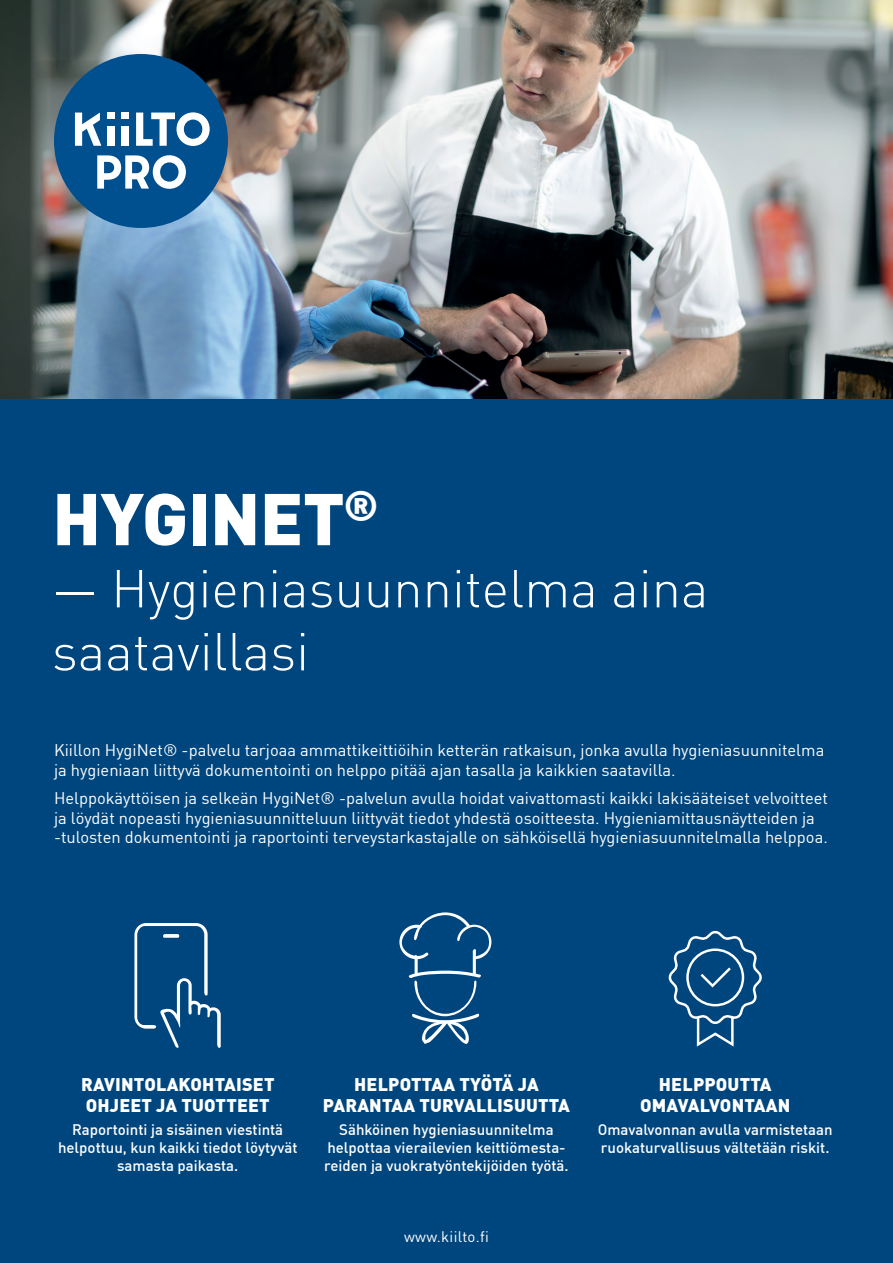
<style>
.page{position:relative;width:893px;height:1263px;background:#fff}
.page>*{position:absolute;margin:0;border:0;box-sizing:border-box;transform-origin:0 0}
.t1{font:900 72px "DIN Pro";letter-spacing:-.01em;color:#fff}
.t2{font:300 52.5px/63px "DIN Pro";color:#fff}
.t3{font:900 18px/21.6px "DIN Pro";letter-spacing:.01em;color:#fff;text-align:center}
.t4{font:16.5px/19.8px "DIN Pro";color:#fff}
.t5{font:500 15px/18px "DIN Pro";color:#fff;text-align:center}
.t6{font:15px "DIN Pro";letter-spacing:.02em;color:#fff}
</style>
<div class="page">
<img style="left:0;top:0;width:893px;height:400px">
<div style="left:0;top:400px;width:893px;height:863px;background:#00467e"></div>
<div style="left:54px;top:54px;width:174px;height:174px;background:#004f8f;border-radius:50%"></div>
<div style="left:122px;top:126px;width:7px;height:20px;background:#fff"></div>
<div style="left:122px;top:113px;width:7px;height:6px;background:#fff"></div>
<svg style="left:136px;top:112px;width:74px;height:34px"></svg>
<svg style="left:75px;top:113px;width:26px;height:33px"></svg>
<div style="left:107px;top:126px;width:7px;height:20px;background:#fff"></div>
<div style="left:107px;top:113px;width:7px;height:6px;background:#fff"></div>
<svg style="left:97px;top:155px;width:89px;height:34px"></svg>
<svg style="left:399px;top:912px;width:92px;height:132px"></svg>
<svg style="left:134px;top:923px;width:87px;height:125px"></svg>
<svg style="left:668px;top:930px;width:94px;height:117px"></svg>
<h1 class="t1" style="left:52px;top:461px;width:328px">HYGINET<sup>®</sup></h1>
<h2 class="t2" style="left:52px;top:553px;width:658px">— Hygieniasuunnitelma aina saatavillasi</h2>
<p class="t4" style="left:54px;top:739px;width:772px">Kiillon HygiNet® -palvelu tarjoaa ammattikeittiöihin ketterän ratkaisun, jonka avulla hygieniasuunnitelma ja hygieniaan liittyvä dokumentointi on helppo pitää ajan tasalla ja kaikkien saatavilla.</p>
<p class="t4" style="left:54px;top:787px;width:775px">Helppokäyttöisen ja selkeän HygiNet® -palvelun avulla hoidat vaivattomasti kaikki lakisääteiset velvoitteet ja löydät nopeasti hygieniasuunnitteluun liittyvät tiedot yhdestä osoitteesta. Hygieniamittausnäytteiden ja -tulosten dokumentointi ja raportointi terveystarkastajalle on sähköisellä hygieniasuunnitelmalla helppoa.</p>
<p class="t3" style="left:81px;top:1072px;width:195px;text-align:left">RAVINTOLAKOHTAISET<br>OHJEET JA TUOTTEET</p>
<p class="t5" style="left:58px;top:1119px;width:241px">Raportointi ja sisäinen viestintä helpottuu, kun kaikki tiedot löytyvät samasta paikasta.</p>
<p class="t3" style="left:323px;top:1072px;width:249px">HELPOTTAA TYÖTÄ JA<br>PARANTAA TURVALLISUUTTA</p>
<p class="t5" style="left:324px;top:1119px;width:246px">Sähköinen hygieniasuunnitelma helpottaa vierailevien keittiömesta&shy;reiden ja vuokratyöntekijöiden työtä.</p>
<p class="t6" style="left:404px;top:1224px;width:86px">www.kiilto.fi</p>
<p class="t3" style="left:640px;top:1072px;width:152px">HELPPOUTTA<br>OMAVALVONTAAN</p>
<p class="t5" style="left:598px;top:1119px;width:236px;text-align:left">Omavalvonnan avulla varmistetaan ruokaturvallisuus vältetään riskit.</p>
</div>
